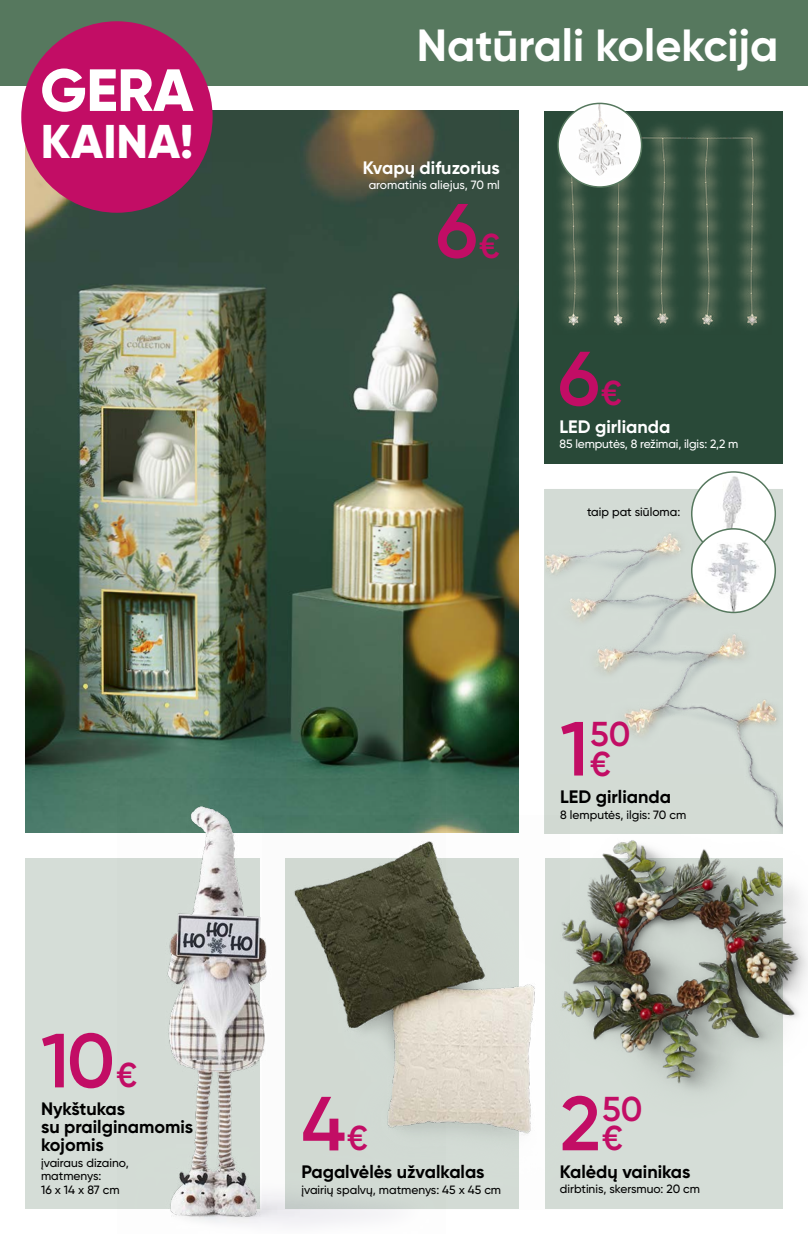
<style>
.page{position:relative;width:808px;height:1234px;background:#fff}
.page>*{position:absolute;margin:0;border:0;box-sizing:border-box;transform-origin:0 0}
.t1{font:600 76.5px "Gilroy";color:#c20d65}
.t2{font:800 59.4px "Gilroy";color:#fff}
.t3{font:800 47.25px "Gilroy";color:#fff}
.t4{font:700 45px "Gilroy";color:#fff}
.t5{font:600 34.5px/29.4px "Gilroy";color:#c20d65}
.t6{font:700 18px/18px "Gilroy";color:#000}
.t7{font:700 18px "Gilroy";color:#fff}
.t8{font:500 12px/13.5px "Gilroy";color:#000}
.t9{font:500 12px "Gilroy";letter-spacing:-.01em;color:#fff}
.s1{font-size:34.5px}
.s2{font-size:76.5px}
</style>
<div class="page">
<div style="left:544px;top:111px;width:238px;height:352px;background:#294938"></div>
<div style="left:26px;top:857px;width:234px;height:351px;background:#d5ddd7"></div>
<div style="left:545px;top:857px;width:237px;height:351px;background:#d5ddd7"></div>
<div style="left:0;top:0;width:808px;height:85px;background:#56785e"></div>
<img style="left:26px;top:110px;width:493px;height:722px">
<img style="left:545px;top:489px;width:237px;height:284px">
<img style="left:559px;top:121px;width:206px;height:207px">
<img style="left:488px;top:773px;width:320px;height:380px">
<img style="left:446px;top:815px;width:124px;height:394px">
<img style="left:117px;top:778px;width:329px;height:448px">
<img style="left:692px;top:472px;width:83px;height:83px;border-radius:42px">
<div style="left:691px;top:471px;width:85px;height:85px;border:2px solid #56785e;border-radius:50%"></div>
<img style="left:558px;top:103px;width:83px;height:84px;border-radius:42px">
<div style="left:557px;top:103px;width:85px;height:85px;border:2px solid #56785e;border-radius:50%"></div>
<img style="left:692px;top:528px;width:83px;height:84px;border-radius:42px">
<div style="left:691px;top:528px;width:85px;height:85px;border:2px solid #56785e;border-radius:50%"></div>
<div style="left:21px;top:21px;width:192px;height:192px;background:#c20d65;border-radius:50%"></div>
<h2 class="t2" style="left:40px;top:53px;width:155px">GERA</h2>
<h3 class="t3" style="left:41px;top:112px;width:154px">KAINA!</h3>
<h1 class="t1" style="left:41px;top:1012px;width:98px">10<span class="s1">€</span></h1>
<h3 class="t6" style="left:41px;top:1099px;width:154px">Nykštukas<br>su prailginamomis kojomis</h3>
<p class="t8" style="left:41px;top:1155px;width:89px">įvairaus dizaino, matmenys:<br>16 x 14 x 87 cm</p>
<h3 class="t4" style="left:417px;top:17px;width:363px">Natūrali kolekcija</h3>
<h3 class="t7" style="left:363px;top:156px;width:139px">Kvapų difuzorius</h3>
<p class="t9" style="left:369px;top:178px;width:133px">aromatinis aliejus, 70 ml</p>
<h1 class="t1" style="left:436px;top:183px;width:66px">6<span class="s1">€</span></h1>
<h1 class="t1" style="left:558px;top:331px;width:66px">6<span class="s1">€</span></h1>
<h3 class="t7" style="left:560px;top:415px;width:112px">LED girlianda</h3>
<p class="t9" style="left:560px;top:437px;width:180px">85 lemputės, 8 režimai, ilgis: 2,2 m</p>
<p class="t8" style="left:587px;top:504px;width:95px">taip pat siūloma:</p>
<h3 class="t5" style="left:560px;top:718px;width:72px;text-align:center"><span class="s2">1</span>50 €</h3>
<h3 class="t6" style="left:560px;top:787px;width:112px">LED girlianda</h3>
<p class="t8" style="left:560px;top:807px;width:127px">8 lemputės, ilgis: 70 cm</p>
<h1 class="t1" style="left:301px;top:1075px;width:68px">4<span class="s1">€</span></h1>
<h3 class="t6" style="left:301px;top:1162px;width:185px">Pagalvėlės užvalkalas</h3>
<p class="t8" style="left:301px;top:1182px;width:201px">įvairių spalvų, matmenys: 45 x 45 cm</p>
<h3 class="t5" style="left:602px;top:1093px;width:42px;text-indent:-42px"><span class="s2">2</span>50 €</h3>
<h3 class="t6" style="left:560px;top:1161px;width:132px">Kalėdų vainikas</h3>
<p class="t8" style="left:560px;top:1181px;width:142px">dirbtinis, skersmuo: 20 cm</p>
</div>
